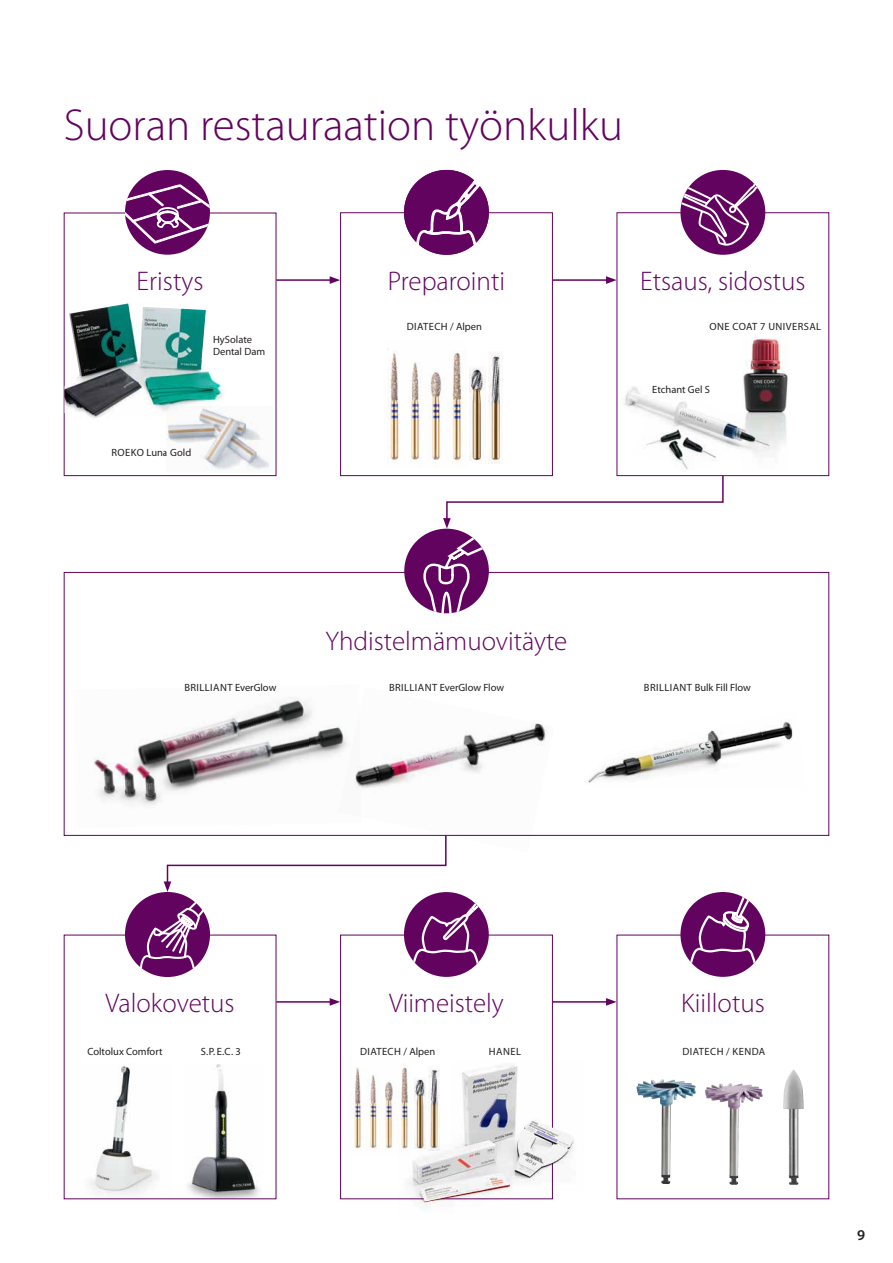
<style>
.page{position:relative;width:893px;height:1263px;background:#fff}
.page>*{position:absolute;margin:0;border:0;box-sizing:border-box;transform-origin:0 0}
.t1{font:300 45px "Myriad Pro";color:#630360}
.t2{font:300 27px "Myriad Pro";color:#630360}
.t3{font:600 15px "Myriad Pro";color:#231f20}
.t4{font:10.5px/12px "Myriad Pro";color:#231f20}
.t5{font:10.5px "Myriad Pro";letter-spacing:.04em;color:#231f20}
.t6{font:10.5px "Myriad Pro";letter-spacing:.02em;color:#231f20}
</style>
<div class="page">
<img style="left:90px;top:1066px;width:67px;height:128px">
<img style="left:187px;top:1064px;width:72px;height:133px">
<div style="left:340px;top:212px;width:213px;height:264px;background:#fff;border:1px solid #630360"></div>
<div style="left:340px;top:935px;width:213px;height:264px;background:#fff;border:1px solid #630360"></div>
<div style="left:617px;top:212px;width:212px;height:264px;background:#fff;border:1px solid #630360"></div>
<div style="left:64px;top:572px;width:765px;height:264px;background:#fff;border:1px solid #630360"></div>
<img style="left:94px;top:697px;width:244px;height:109px">
<img style="left:256px;top:701px;width:42px;height:16px">
<img style="left:783px;top:1069px;width:21px;height:116px">
<img style="left:637px;top:1079px;width:59px;height:105px">
<img style="left:705px;top:1083px;width:58px;height:102px">
<img style="left:65px;top:303px;width:160px;height:120px">
<img style="left:387px;top:349px;width:79px;height:118px">
<img style="left:489px;top:353px;width:12px;height:110px">
<img style="left:470px;top:368px;width:16px;height:92px">
<img style="left:354px;top:1067px;width:56px;height:83px">
<img style="left:429px;top:1069px;width:10px;height:65px">
<img style="left:414px;top:1079px;width:12px;height:55px">
<svg style="left:164px;top:834px;width:283px;height:58px"></svg>
<hr style="left:276px;top:279px;width:56px;height:2px;background:#630360">
<svg style="left:330px;top:276px;width:10px;height:8px"></svg>
<hr style="left:276px;top:1001px;width:56px;height:2px;background:#630360">
<svg style="left:330px;top:998px;width:10px;height:8px"></svg>
<hr style="left:553px;top:279px;width:55px;height:2px;background:#630360">
<svg style="left:606px;top:276px;width:11px;height:8px"></svg>
<hr style="left:553px;top:1001px;width:55px;height:2px;background:#630360">
<svg style="left:606px;top:998px;width:11px;height:8px"></svg>
<div style="left:125px;top:170px;width:85px;height:85px;background:#630360;border-radius:50%"></div>
<svg style="left:125px;top:185px;width:85px;height:59px"></svg>
<div style="left:404px;top:170px;width:85px;height:85px;background:#630360;border-radius:50%"></div>
<svg style="left:416px;top:179px;width:64px;height:76px"></svg>
<div style="left:404px;top:892px;width:85px;height:85px;background:#630360;border-radius:50%"></div>
<svg style="left:411px;top:900px;width:71px;height:67px"></svg>
<div style="left:680px;top:170px;width:85px;height:85px;background:#630360;border-radius:50%"></div>
<svg style="left:681px;top:183px;width:77px;height:63px"></svg>
<div style="left:680px;top:892px;width:85px;height:85px;background:#630360;border-radius:50%"></div>
<svg style="left:689px;top:893px;width:68px;height:73px"></svg>
<svg style="left:304px;top:474px;width:420px;height:139px"></svg>
<div style="left:125px;top:892px;width:85px;height:85px;background:#630360;border-radius:50%"></div>
<svg style="left:140px;top:902px;width:64px;height:67px"></svg>
<img style="left:589px;top:722px;width:204px;height:60px">
<img style="left:338px;top:723px;width:216px;height:129px">
<img style="left:356px;top:724px;width:189px;height:61px">
<img style="left:167px;top:407px;width:102px;height:63px">
<img style="left:743px;top:338px;width:45px;height:112px">
<img style="left:624px;top:386px;width:150px;height:84px">
<img style="left:519px;top:1139px;width:55px;height:52px">
<img style="left:462px;top:1062px;width:111px;height:115px">
<img style="left:398px;top:1134px;width:121px;height:79px">
<img style="left:413px;top:1140px;width:96px;height:62px">
<h1 class="t1" style="left:64px;top:98px;width:561px">Suoran restauraation työnkulku</h1>
<h2 class="t2" style="left:137px;top:265px;width:69px">Eristys</h2>
<h2 class="t2" style="left:388px;top:265px;width:119px">Preparointi</h2>
<h2 class="t2" style="left:640px;top:265px;width:167px">Etsaus, sidostus</h2>
<p class="t4" style="left:213px;top:333px;width:54px">HySolate<br>Dental Dam</p>
<p class="t4" style="left:111px;top:446px;width:81px">ROEKO Luna Gold</p>
<p class="t6" style="left:407px;top:320px;width:77px">DIATECH / Alpen</p>
<p class="t5" style="left:709px;top:320px;width:113px">ONE COAT 7 UNIVERSAL</p>
<p class="t4" style="left:652px;top:383px;width:59px">Etchant Gel S</p>
<h2 class="t2" style="left:326px;top:624px;width:243px">Yhdistelmämuovitäyte</h2>
<p class="t5" style="left:184px;top:681px;width:94px">BRILLIANT EverGlow</p>
<p class="t4" style="left:389px;top:681px;width:117px">BRILLIANT EverGlow Flow</p>
<p class="t4" style="left:644px;top:681px;width:109px">BRILLIANT Bulk Fill Flow</p>
<h2 class="t2" style="left:106px;top:987px;width:131px">Valokovetus</h2>
<h2 class="t2" style="left:389px;top:987px;width:116px">Viimeistely</h2>
<h2 class="t2" style="left:681px;top:987px;width:85px">Kiillotus</h2>
<p class="t4" style="left:87px;top:1045px;width:77px">Coltolux Comfort</p>
<p class="t4" style="left:201px;top:1045px;width:42px">S.P.E.C. 3</p>
<p class="t6" style="left:360px;top:1045px;width:77px">DIATECH / Alpen</p>
<p class="t4" style="left:489px;top:1045px;width:33px">HANEL</p>
<p class="t5" style="left:683px;top:1045px;width:84px">DIATECH / KENDA</p>
<h3 class="t3" style="left:857px;top:1225px;width:10px">9</h3>
</div>
